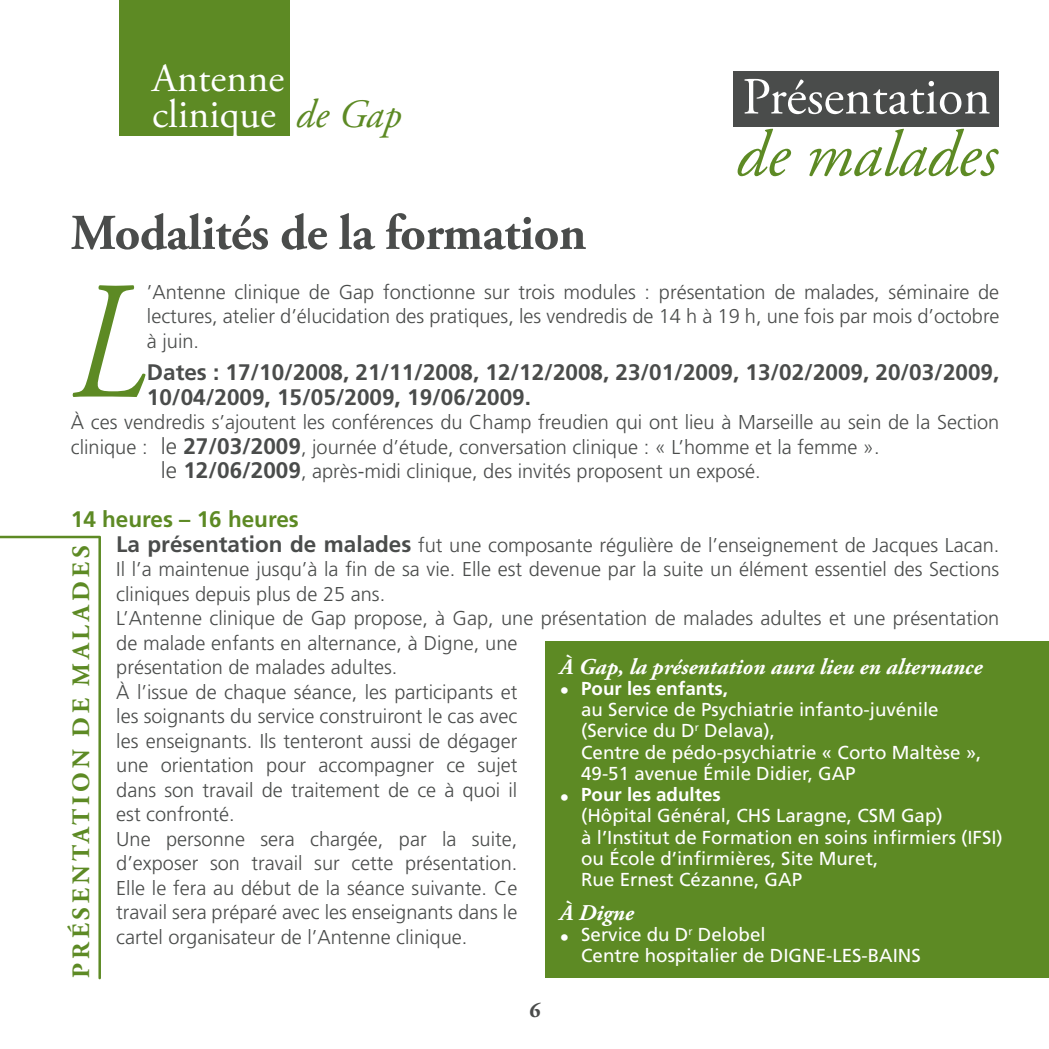
<style>
.page{position:relative;width:1049px;height:1049px;background:#fff}
.page>*{position:absolute;margin:0;border:0;box-sizing:border-box;transform-origin:0 0}
.t1{font:italic 167.75px "Adobe Garamond Pro";color:#5d8a24;scale:.83 1}
.t2{font:italic 65px "Adobe Garamond Pro";color:#5d8a24}
.t3{font:52px "Adobe Garamond Pro";color:#fff}
.t4{font:700 50px "Adobe Garamond Pro";letter-spacing:-.01em;color:#4a4c4b}
.t5{font:40px/36px "Adobe Garamond Pro";color:#fff}
.t6{font:700 25px "Adobe Garamond Pro";letter-spacing:.16em;color:#5d8a24}
.t7{font:700 22.5px/25px "Frutiger";color:#4a4c4b}
.t8{font:italic 700 22.5px "Adobe Garamond Pro";color:#fff}
.t9{font:700 22.5px "Frutiger";color:#5d8a24}
.t10{font:700 22.5px "Adobe Garamond Pro";color:#4a4c4b}
.t11{font:300 20px/24.5px "Frutiger";color:#4a4c4b;text-align:justify}
.t12{font:18.75px/21.2px "Frutiger";color:#fff}
.t13{font:700 18.75px "Frutiger";color:#fff}
.s1{font-style:italic;color:#5d8a24}
.s2{font-size:22.5px}
.s3{font-weight:700;font-size:22.5px}
.s4{font-weight:700}
</style>
<div class="page">
<div style="left:119px;top:0;width:170px;height:135px;background:#5d8a24"></div>
<div style="left:546px;top:641px;width:503px;height:337px;background:#5d8a24"></div>
<div style="left:733px;top:71px;width:266px;height:55px;background:#4a4c4b"></div>
<hr style="left:98px;top:537px;width:3px;height:441px;background:#5d8a24">
<hr style="left:0;top:536px;width:100px;height:2px;background:#5d8a24">
<h3 class="t5" style="left:152px;top:62px;width:251px">Antenne clinique <span class="s1">de Gap</span></h3>
<h3 class="t4" style="left:71px;top:204px;width:517px">Modalités de la formation</h3>
<h3 class="t3" style="left:742px;top:66px;width:250px">Présentation</h3>
<h2 class="t2" style="left:736px;top:116px;width:263px">de malades</h2>
<h1 class="t1" style="left:71px;top:243px;width:93px">L</h1>
<p class="t11" style="left:147px;top:280px;width:854px">’Antenne clinique de Gap fonctionne sur trois modules : présentation de malades, séminaire de lectures, atelier d’élucidation des pratiques, les vendredis de 14 h à 19 h, une fois par mois d’octobre à juin.</p>
<p class="t7" style="left:147px;top:359px;width:854px">Dates : 17/10/2008, 21/11/2008, 12/12/2008, 23/01/2009, 13/02/2009, 20/03/2009,<br>10/04/2009, 15/05/2009, 19/06/2009.</p>
<p class="t11" style="left:71px;top:410px;width:930px">À ces vendredis s’ajoutent les conférences du Champ freudien qui ont lieu à Marseille au sein de la Section</p>
<p class="t11" style="left:71px;top:435px;width:810px">clinique : <span class="s2">le</span> <span class="s3">27/03/2009</span>, journée d’étude, conversation clinique : « L’homme et la femme ».</p>
<p class="t11" style="left:161px;top:459px;width:601px"><span class="s2">le</span> <span class="s3">12/06/2009</span>, après-midi clinique, des invités proposent un exposé.</p>
<p class="t9" style="left:71px;top:506px;width:230px">14 heures – 16 heures</p>
<p class="t11" style="left:116px;top:533px;width:885px;text-align:left"><span class="s3">La présentation de malades</span> fut une composante régulière de l’enseignement de Jacques Lacan.<br>Il l’a maintenue jusqu’à la fin de sa vie. Elle est devenue par la suite un élément essentiel des Sections cliniques depuis plus de 25 ans.<br>L’Antenne clinique de Gap propose, à Gap, une présentation de malades adultes et une présentation de malade enfants en alternance, à Digne, une<br>présentation de malades adultes.<br>À l’issue de chaque séance, les participants et<br>les soignants du service construiront le cas avec<br>les enseignants. Ils tenteront aussi de dégager<br>une orientation pour accompagner ce sujet<br>dans son travail de traitement de ce à quoi il<br>est confronté.<br>Une personne sera chargée, par la suite,<br>d’exposer son travail sur cette présentation.<br>Elle le fera au début de la séance suivante. Ce<br>travail sera préparé avec les enseignants dans le<br>cartel organisateur de l’Antenne clinique.</p>
<p class="t6" style="left:67px;top:978px;width:434px;rotate:-90deg">PRÉSENTATION DE MALADES</p>
<p class="t8" style="left:560px;top:653px;width:424px">À Gap, la présentation aura lieu en alternance</p>
<p class="t13" style="left:560px;top:677px;width:170px">• Pour les enfants,</p>
<p class="t12" style="left:581px;top:699px;width:402px">au Service de Psychiatrie infanto-juvénile (Service du D<sup>r</sup> Delava),<br>Centre de pédo-psychiatrie « Corto Maltèse », 49-51 avenue Émile Didier, GAP</p>
<p class="t13" style="left:560px;top:783px;width:162px">• Pour les adultes</p>
<p class="t12" style="left:581px;top:805px;width:423px">(Hôpital Général, CHS Laragne, CSM Gap)<br>à l’Institut de Formation en soins infirmiers (IFSI) ou École d’infirmières, Site Muret,<br>Rue Ernest Cézanne, GAP</p>
<p class="t8" style="left:560px;top:900px;width:75px">À Digne</p>
<p class="t12" style="left:581px;top:924px;width:341px;text-indent:-21px"><span class="s4">•</span> Service du D<sup>r</sup> Delobel<br>Centre hospitalier de DIGNE-LES-BAINS</p>
<p class="t10" style="left:529px;top:996px;width:13px">6</p>
</div>
